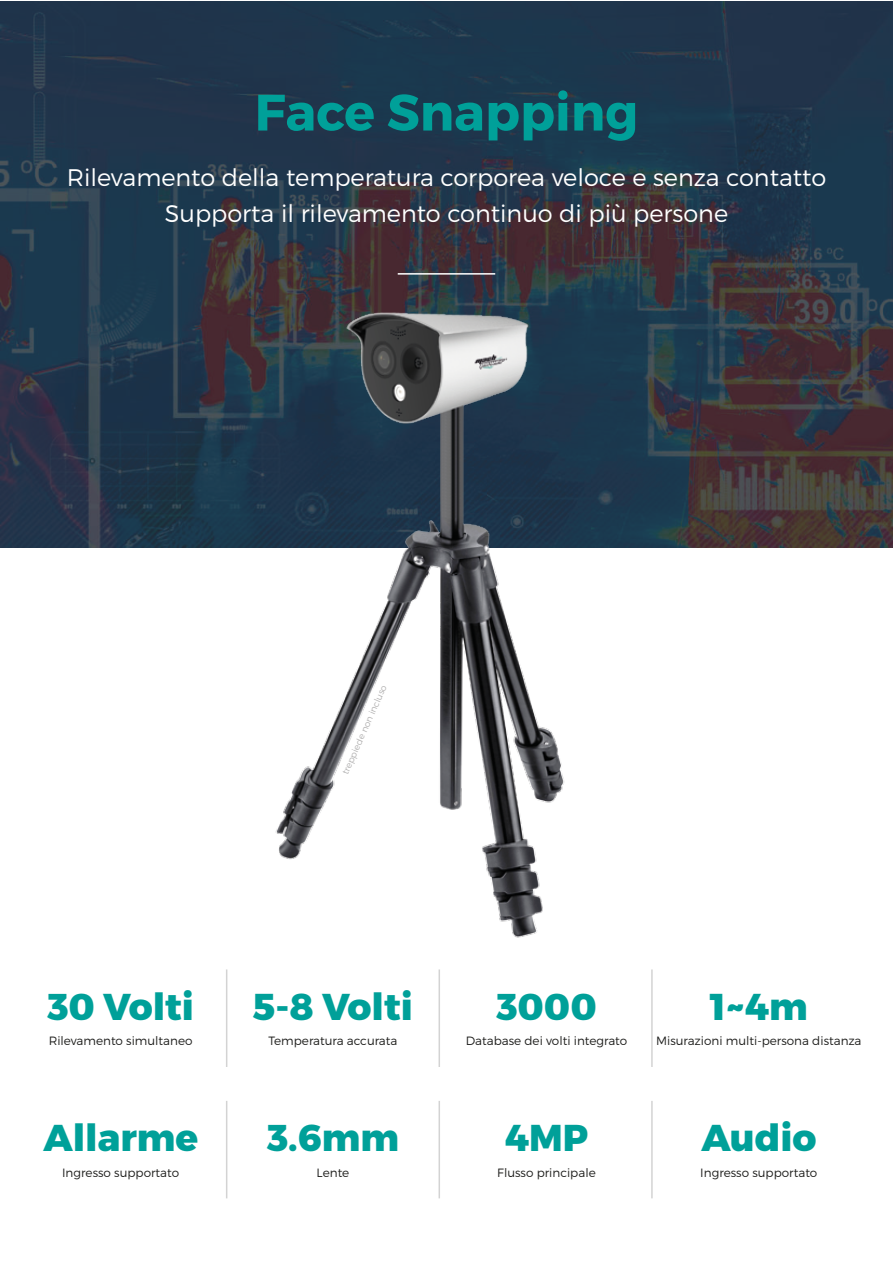
<style>
.page{position:relative;width:893px;height:1263px;background:#fff}
.page>*{position:absolute;margin:0;border:0;box-sizing:border-box;transform-origin:0 0}
.t1{font:700 51.15px "Montserrat";color:#00a099}
.t2{font:800 37.35px "Montserrat";color:#00a099}
.t3{font:300 24px/36px "Montserrat";color:#fff;text-align:center}
.t4{font:300 12px "Montserrat";color:#1d1d1b}
.t5{font:300 9px "Montserrat";color:#b3b2b2}
</style>
<div class="page">
<img style="left:0;top:1px;width:892px;height:547px">
<hr style="left:226px;top:969px;width:1px;height:98px;background:#d3d3d3">
<hr style="left:439px;top:969px;width:1px;height:98px;background:#d3d3d3">
<hr style="left:651px;top:969px;width:2px;height:98px;background:#d3d3d3">
<hr style="left:226px;top:1101px;width:1px;height:97px;background:#d3d3d3">
<hr style="left:439px;top:1101px;width:1px;height:97px;background:#d3d3d3">
<hr style="left:651px;top:1101px;width:2px;height:97px;background:#d3d3d3">
<img style="left:184px;top:218px;width:537px;height:720px">
<h1 class="t1" style="left:255px;top:81px;width:385px">Face Snapping</h1>
<h3 class="t3" style="left:67px;top:159px;width:761px">Rilevamento della temperatura corporea veloce e senza contatto<br>Supporta il rilevamento continuo di più persone</h3>
<p class="t5" style="left:340px;top:772px;width:99px;rotate:-66deg">treppiede non incluso</p>
<h2 class="t2" style="left:47px;top:983px;width:148px">30 Volti</h2>
<p class="t4" style="left:49px;top:1034px;width:145px">Rilevamento simultaneo</p>
<h2 class="t2" style="left:43px;top:1114px;width:156px">Allarme</h2>
<p class="t4" style="left:62px;top:1165px;width:119px">Ingresso supportato</p>
<h2 class="t2" style="left:253px;top:983px;width:161px">5-8 Volti</h2>
<p class="t4" style="left:268px;top:1034px;width:131px">Temperatura accurata</p>
<h2 class="t2" style="left:267px;top:1114px;width:133px">3.6mm</h2>
<p class="t4" style="left:317px;top:1165px;width:34px">Lente</p>
<h2 class="t2" style="left:496px;top:983px;width:102px">3000</h2>
<p class="t4" style="left:466px;top:1034px;width:163px">Database dei volti integrato</p>
<h2 class="t2" style="left:505px;top:1114px;width:85px">4MP</h2>
<p class="t4" style="left:497px;top:1165px;width:100px">Flusso principale</p>
<h2 class="t2" style="left:710px;top:983px;width:99px">1~4m</h2>
<p class="t4" style="left:656px;top:1034px;width:207px">Misurazioni multi-persona distanza</p>
<h2 class="t2" style="left:701px;top:1114px;width:117px">Audio</h2>
<p class="t4" style="left:700px;top:1165px;width:119px">Ingresso supportato</p>
</div>
